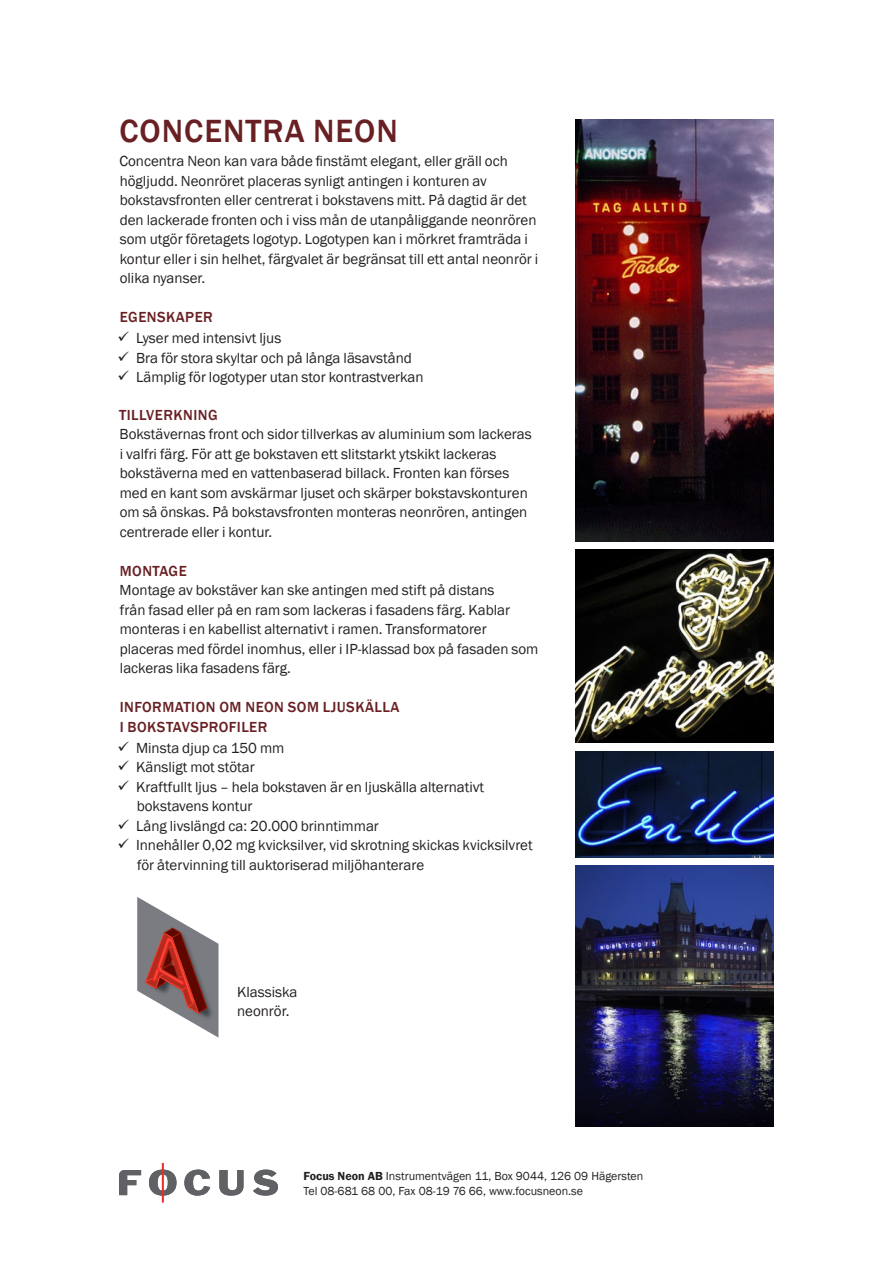
<style>
.page{position:relative;width:893px;height:1263px;background:#fff}
.page>*{position:absolute;margin:0;border:0;box-sizing:border-box;transform-origin:0 0}
.Rubrik_säljblad{font:500 33px "Franklin Gothic";letter-spacing:.03em;color:#682023}
.Bröd_säljblad{font:15px/19.5px "Franklin Gothic";color:#231f20}
.punktlista{font:15px/19.5px "Franklin Gothic";color:#231f20}
.Rubrik_säljblad-2{font:500 15px/19.5px "Franklin Gothic";letter-spacing:.03em;color:#682023}
.t1{font:12px "Franklin Gothic";color:#231f20}
.s1{font-weight:600}
</style>
<div class="page">
<svg style="left:184px;top:1169px;width:26px;height:26px"></svg>
<svg style="left:219px;top:1170px;width:24px;height:25px"></svg>
<svg style="left:253px;top:1169px;width:25px;height:26px"></svg>
<svg style="left:149px;top:1169px;width:28px;height:26px"></svg>
<hr style="left:162px;top:1163px;width:2px;height:39px;background:#ee2e2b">
<svg style="left:119px;top:1170px;width:22px;height:25px"></svg>
<img style="left:218px;top:943px;width:1px;height:95px">
<svg style="left:137px;top:897px;width:81px;height:141px"></svg>
<img style="left:575px;top:119px;width:199px;height:422px">
<img style="left:575px;top:550px;width:199px;height:193px">
<img style="left:575px;top:865px;width:199px;height:262px">
<img style="left:575px;top:751px;width:199px;height:106px">
<p class="Rubrik_säljblad" style="left:120px;top:111px;width:280px">CONCENTRA NEON</p>
<p class="Bröd_säljblad" style="left:119px;top:152px;width:420px">Concentra Neon kan vara både finstämt elegant, eller gräll och högljudd. Neonröret placeras synligt antingen i konturen av bokstavsfronten eller centrerat i bokstavens mitt. På dagtid är det den lackerade fronten och i viss mån de utanpåliggande neonrören som utgör företagets logotyp. Logotypen kan i mörkret framträda i kontur eller i sin helhet, färgvalet är begränsat till ett antal neonrör i olika nyanser.</p>
<p class="Rubrik_säljblad-2" style="left:120px;top:308px;width:95px">EGENSKAPER</p>
<p class="punktlista" style="left:117px;top:329px;width:165px">✓ Lyser med intensivt ljus</p>
<p class="punktlista" style="left:117px;top:348px;width:296px">✓ Bra för stora skyltar och på långa läsavstånd</p>
<p class="punktlista" style="left:117px;top:368px;width:308px">✓ Lämplig för logotyper utan stor kontrastverkan</p>
<p class="Rubrik_säljblad-2" style="left:119px;top:405px;width:100px">TILLVERKNING</p>
<p class="Bröd_säljblad" style="left:120px;top:425px;width:414px">Bokstävernas front och sidor tillverkas av aluminium som lackeras i valfri färg. För att ge bokstaven ett slitstarkt ytskikt lackeras bokstäverna med en vattenbaserad billack. Fronten kan förses med en kant som avskärmar ljuset och skärper bokstavskonturen om så önskas. På bokstavsfronten monteras neonrören, antingen centrerade eller i kontur.</p>
<p class="Rubrik_säljblad-2" style="left:120px;top:561px;width:68px">MONTAGE</p>
<p class="Bröd_säljblad" style="left:120px;top:581px;width:420px">Montage av bokstäver kan ske antingen med stift på distans<br>från fasad eller på en ram som lackeras i fasadens färg. Kablar monteras i en kabellist alternativt i ramen. Transformatorer placeras med fördel inomhus, eller i IP-klassad box på fasaden som lackeras lika fasadens färg.</p>
<p class="Rubrik_säljblad-2" style="left:120px;top:698px;width:281px">INFORMATION OM NEON SOM LJUSKÄLLA<br>I BOKSTAVSPROFILER</p>
<p class="punktlista" style="left:117px;top:738px;width:169px">✓ Minsta djup ca 150 mm</p>
<p class="punktlista" style="left:117px;top:758px;width:139px">✓ Känsligt mot stötar</p>
<p class="punktlista" style="left:137px;top:777px;width:349px;text-indent:-19px">✓ Kraftfullt ljus – hela bokstaven är en ljuskälla alternativt bokstavens kontur</p>
<p class="punktlista" style="left:117px;top:816px;width:263px">✓ Lång livslängd ca: 20.000 brinntimmar</p>
<p class="punktlista" style="left:137px;top:836px;width:397px;text-indent:-20px">✓ Innehåller 0,02 mg kvicksilver, vid skrotning skickas kvicksilvret för återvinning till auktoriserad miljöhanterare</p>
<p class="Bröd_säljblad" style="left:237px;top:982px;width:62px">Klassiska neonrör.</p>
<p class="t1" style="left:303px;top:1168px;width:341px"><span class="s1">Focus Neon AB</span> Instrumentvägen 11, Box 9044, 126 09 Hägersten</p>
<p class="t1" style="left:303px;top:1183px;width:281px">Tel 08-681 68 00, Fax 08-19 76 66, www.focusneon.se</p>
</div>
